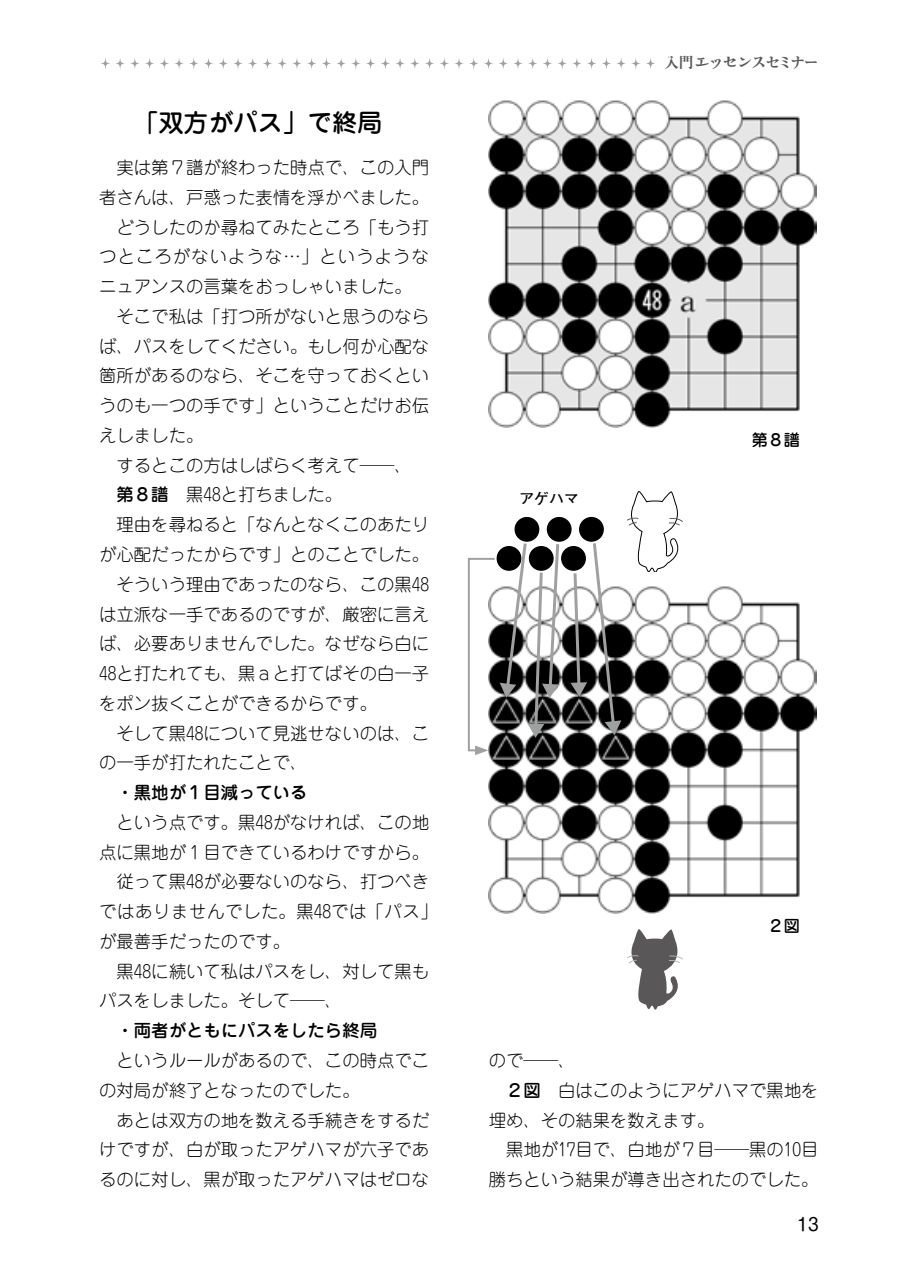
<style>
.page{position:relative;width:903px;height:1275px;background:#fff}
.page>*{position:absolute;margin:0;border:0;box-sizing:border-box;transform-origin:0 0}
.t1{font:500 24.85px "Jun 34 Pro";color:#000}
.t2{font:300 17.32px/29.8px "Jun 101 Pro";color:#000}
.t3{font:500 17.32px "Jun 34 Pro";color:#000}
.t4{font:300 17.32px "Jun 101 Pro";letter-spacing:.035em;color:#000}
.t5{font:300 17.32px "Jun 101 Pro";letter-spacing:.06em;color:#000}
.t6{font:17.32px "Shin M Go Pr 6 N";color:#000}
.t7{font:500 16.1px "Jun 34 Pro";color:#000}
.t8{font:700 expanded 14.88px "Ryumin Pr 6 N";letter-spacing:-.13em;color:#595757}
.t9{font:700 14.88px "Futo Go B101 Pr 6 N";color:#000}
.s1{font-family:"Jun 34 Pro";font-weight:500}
.s2{font-family:"Moaria Std";font-stretch:normal;font-size:16.1px}
</style>
<div class="page">
<svg style="left:100px;top:57px;width:11px;height:13px"></svg>
<svg style="left:115px;top:57px;width:10px;height:13px"></svg>
<svg style="left:130px;top:57px;width:10px;height:13px"></svg>
<svg style="left:144px;top:57px;width:11px;height:13px"></svg>
<svg style="left:159px;top:57px;width:10px;height:13px"></svg>
<svg style="left:174px;top:57px;width:10px;height:13px"></svg>
<svg style="left:189px;top:57px;width:10px;height:13px"></svg>
<svg style="left:203px;top:57px;width:11px;height:13px"></svg>
<svg style="left:218px;top:57px;width:10px;height:13px"></svg>
<svg style="left:233px;top:57px;width:10px;height:13px"></svg>
<svg style="left:248px;top:57px;width:10px;height:13px"></svg>
<svg style="left:262px;top:57px;width:11px;height:13px"></svg>
<svg style="left:277px;top:57px;width:10px;height:13px"></svg>
<svg style="left:292px;top:57px;width:10px;height:13px"></svg>
<svg style="left:306px;top:57px;width:11px;height:13px"></svg>
<svg style="left:321px;top:57px;width:11px;height:13px"></svg>
<svg style="left:336px;top:57px;width:10px;height:13px"></svg>
<svg style="left:351px;top:57px;width:10px;height:13px"></svg>
<svg style="left:365px;top:57px;width:11px;height:13px"></svg>
<svg style="left:380px;top:57px;width:10px;height:13px"></svg>
<svg style="left:395px;top:57px;width:10px;height:13px"></svg>
<svg style="left:410px;top:57px;width:10px;height:13px"></svg>
<svg style="left:424px;top:57px;width:11px;height:13px"></svg>
<svg style="left:439px;top:57px;width:10px;height:13px"></svg>
<svg style="left:454px;top:57px;width:10px;height:13px"></svg>
<svg style="left:469px;top:57px;width:10px;height:13px"></svg>
<svg style="left:483px;top:57px;width:11px;height:13px"></svg>
<svg style="left:498px;top:57px;width:10px;height:13px"></svg>
<svg style="left:513px;top:57px;width:10px;height:13px"></svg>
<svg style="left:527px;top:57px;width:11px;height:13px"></svg>
<svg style="left:542px;top:57px;width:11px;height:13px"></svg>
<svg style="left:557px;top:57px;width:10px;height:13px"></svg>
<svg style="left:572px;top:57px;width:10px;height:13px"></svg>
<svg style="left:586px;top:57px;width:11px;height:13px"></svg>
<svg style="left:601px;top:57px;width:10px;height:13px"></svg>
<svg style="left:616px;top:57px;width:10px;height:13px"></svg>
<svg style="left:631px;top:57px;width:10px;height:13px"></svg>
<svg style="left:645px;top:57px;width:11px;height:13px"></svg>
<img style="left:489px;top:100px;width:327px;height:328px">
<img style="left:489px;top:586px;width:327px;height:328px">
<div style="left:515px;top:518px;width:24px;height:23px;background:#000;border-radius:50%"></div>
<div style="left:514px;top:517px;width:25px;height:25px;border:1px solid #000;border-radius:50%"></div>
<div style="left:547px;top:518px;width:24px;height:23px;background:#000;border-radius:50%"></div>
<div style="left:547px;top:517px;width:24px;height:25px;border:1px solid #000;border-radius:50%"></div>
<div style="left:562px;top:547px;width:23px;height:23px;background:#000;border-radius:50%"></div>
<div style="left:561px;top:546px;width:25px;height:25px;border:1px solid #000;border-radius:50%"></div>
<div style="left:580px;top:518px;width:23px;height:23px;background:#000;border-radius:50%"></div>
<div style="left:579px;top:517px;width:25px;height:25px;border:1px solid #000;border-radius:50%"></div>
<svg style="left:467px;top:543px;width:92px;height:212px"></svg>
<svg style="left:570px;top:573px;width:17px;height:124px"></svg>
<svg style="left:593px;top:543px;width:28px;height:192px"></svg>
<svg style="left:627px;top:491px;width:56px;height:81px"></svg>
<svg style="left:627px;top:929px;width:56px;height:80px"></svg>
<h1 class="t1" style="left:134px;top:103px;width:250px">「双方がパス」で終局</h1>
<p class="t2" style="left:117px;top:151px;width:314px">実は第７譜が終わった時点で、この入門</p>
<p class="t2" style="left:99px;top:180px;width:331px">者さんは、戸惑った表情を浮かべました。</p>
<p class="t2" style="left:117px;top:210px;width:314px">どうしたのか尋ねてみたところ「もう打</p>
<p class="t5" style="left:99px;top:243px;width:331px">つところがないような…」というような</p>
<p class="t2" style="left:99px;top:270px;width:314px">ニュアンスの言葉をおっしゃいました。</p>
<p class="t2" style="left:117px;top:299px;width:314px">そこで私は「打つ所がないと思うのなら</p>
<p class="t2" style="left:99px;top:329px;width:331px">ば、パスをしてください。もし何か心配な</p>
<p class="t2" style="left:99px;top:359px;width:331px">箇所があるのなら、そこを守っておくとい</p>
<p class="t2" style="left:99px;top:389px;width:331px">うのも一つの手です」ということだけお伝</p>
<p class="t2" style="left:99px;top:418px;width:106px">えしました。</p>
<p class="t2" style="left:117px;top:448px;width:297px">するとこの方はしばらく考えて─、</p>
<p class="t2" style="left:117px;top:478px;width:227px"><span class="s1">第８譜</span>　黒48と打ちました。</p>
<p class="t2" style="left:117px;top:508px;width:314px">理由を尋ねると「なんとなくこのあたり</p>
<p class="t2" style="left:99px;top:537px;width:331px">が心配だったからです」とのことでした。</p>
<p class="t2" style="left:117px;top:567px;width:314px">そういう理由であったのなら、この黒48</p>
<p class="t2" style="left:99px;top:597px;width:331px">は立派な一手であるのですが、厳密に言え</p>
<p class="t2" style="left:99px;top:627px;width:331px">ば、必要ありませんでした。なぜなら白に</p>
<p class="t2" style="left:99px;top:657px;width:331px">48と打たれても、黒ａと打てばその白一子</p>
<p class="t2" style="left:99px;top:686px;width:279px">をポン抜くことができるからです。</p>
<p class="t2" style="left:117px;top:716px;width:314px">そして黒48について見逃せないのは、こ</p>
<p class="t2" style="left:99px;top:746px;width:210px">の一手が打たれたことで、</p>
<p class="t3" style="left:117px;top:779px;width:192px">・黒地が１目減っている</p>
<p class="t2" style="left:117px;top:805px;width:314px">という点です。黒48がなければ、この地</p>
<p class="t2" style="left:99px;top:835px;width:331px">点に黒地が１目できているわけですから。</p>
<p class="t2" style="left:117px;top:865px;width:314px">従って黒48が必要ないのなら、打つべき</p>
<p class="t4" style="left:99px;top:898px;width:340px">ではありませんでした。黒48では「パス」</p>
<p class="t2" style="left:99px;top:924px;width:192px">が最善手だったのです。</p>
<p class="t2" style="left:117px;top:954px;width:314px">黒48に続いて私はパスをし、対して黒も</p>
<p class="t2" style="left:99px;top:984px;width:245px">パスをしました。そして─、</p>
<p class="t3" style="left:117px;top:1017px;width:262px">・両者がともにパスをしたら終局</p>
<p class="t2" style="left:99px;top:1043px;width:331px;text-indent:17px">というルールがあるので、この時点でこの対局が終了となったのでした。</p>
<p class="t2" style="left:99px;top:1103px;width:331px;text-align:justify;text-indent:17px">あとは双方の地を数える手続きをするだけですが、白が取ったアゲハマが六子であるのに対し、黒が取ったアゲハマはゼロな</p>
<p class="t8" style="left:664px;top:50px;width:156px">入門<span class="s2">エッセンス</span>セミナー</p>
<p class="t9" style="left:519px;top:487px;width:61px">アゲハマ</p>
<p class="t7" style="left:752px;top:427px;width:50px">第８譜</p>
<p class="t7" style="left:768px;top:913px;width:34px">２図</p>
<p class="t2" style="left:489px;top:1043px;width:88px">ので─、</p>
<p class="t2" style="left:506px;top:1073px;width:314px"><span class="s1">２図</span>　白はこのようにアゲハマで黒地を</p>
<p class="t2" style="left:489px;top:1103px;width:227px">埋め、その結果を数えます。</p>
<p class="t2" style="left:506px;top:1133px;width:314px">黒地が17目で、白地が７目─黒の10目</p>
<p class="t2" style="left:489px;top:1163px;width:331px">勝ちという結果が導き出されたのでした。</p>
<p class="t6" style="left:797px;top:1210px;width:23px">13</p>
</div>
